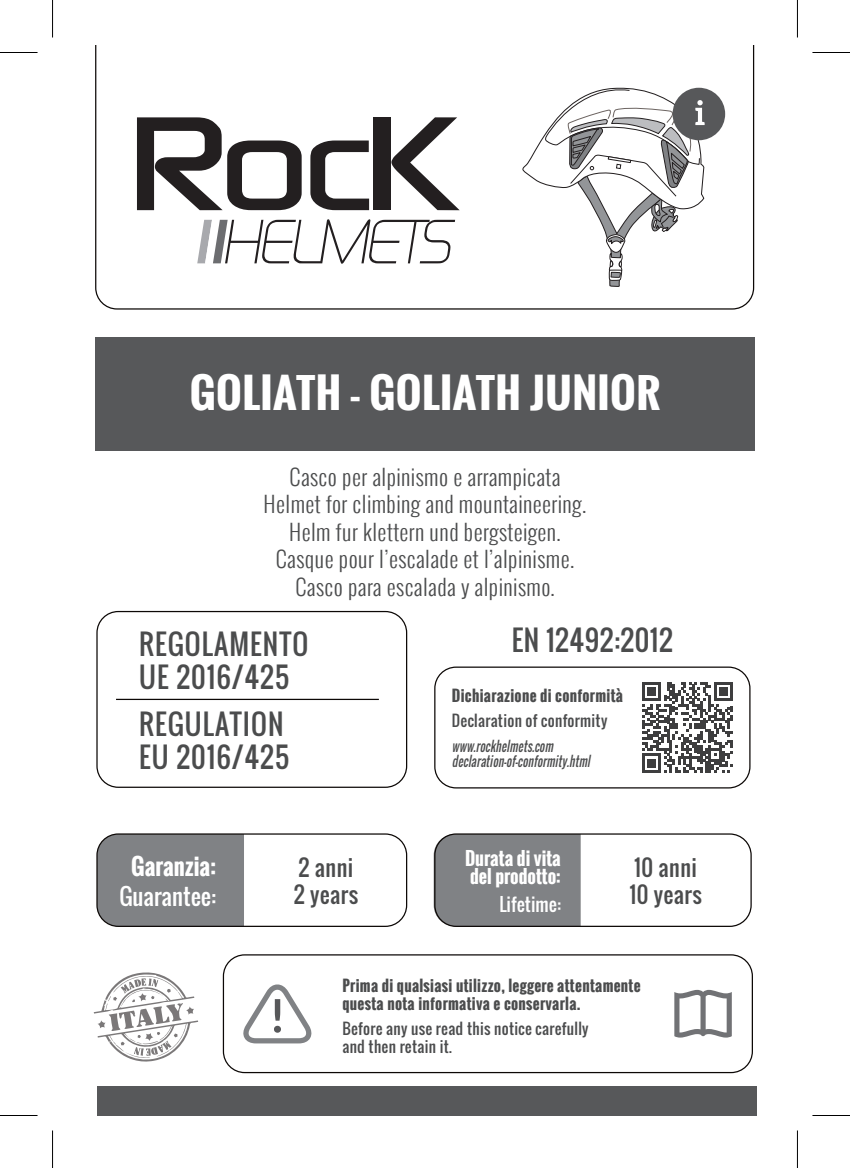
<style>
.page{position:relative;width:850px;height:1168px;background:#fff}
.page>*{position:absolute;margin:0;border:0;box-sizing:border-box;transform-origin:0 0}
.t1{font:700 40px "Oswald";letter-spacing:.01em;color:#fff;scale:1.08 1}
.t2{font:27.5px/32.5px "Oswald";letter-spacing:.04em;color:#4b4c4d}
.t3{font:27.5px "Oswald";letter-spacing:.02em;color:#4b4c4d}
.t4{font:22.5px "Oswald";color:#fff}
.t5{font:700 22.5px "Oswald";color:#fff}
.t6{font:300 22px/27.5px "Oswald";letter-spacing:.02em;color:#4b4c4d;text-align:center}
.t7{font:22px/27.5px "Oswald";letter-spacing:.02em;color:#4b4c4d}
.t8{font:700 18px/18px "Oswald";color:#fff}
.t9{font:18px "Oswald";color:#fff}
.t10{font:700 15px/17.8px "Oswald";letter-spacing:.02em;color:#4b4c4d}
.t11{font:15px/17.8px "Oswald";letter-spacing:.02em;color:#4b4c4d}
.t12{font:italic 13.75px/15px "Oswald";color:#4b4c4d;scale:.81 1}
</style>
<div class="page">
<svg style="left:95px;top:45px;width:659px;height:265px"></svg>
<svg style="left:137px;top:117px;width:164px;height:93px"></svg>
<svg style="left:310px;top:141px;width:59px;height:69px"></svg>
<svg style="left:391px;top:117px;width:68px;height:93px"></svg>
<div style="left:373px;top:117px;width:17px;height:93px;background:#231f20"></div>
<svg style="left:197px;top:219px;width:258px;height:45px"></svg>
<div style="left:672px;top:88px;width:52px;height:52px;background:#57585a;border-radius:50%"></div>
<svg style="left:521px;top:84px;width:183px;height:226px"></svg>
<svg style="left:94px;top:972px;width:104px;height:90px"></svg>
<div style="left:97px;top:1086px;width:659px;height:29px;background:#57585a"></div>
<div style="left:223px;top:954px;width:529px;height:119px;border:1px solid #0c0806;border-radius:21px"></div>
<svg style="left:243px;top:985px;width:69px;height:59px"></svg>
<svg style="left:674px;top:990px;width:57px;height:48px"></svg>
<div style="left:95px;top:338px;width:659px;height:113px;background:#57585a"></div>
<div style="left:98px;top:835px;width:146px;height:90px;background:#808285"></div>
<div style="left:433px;top:835px;width:147px;height:90px;background:#808285"></div>
<div style="left:96px;top:833px;width:311px;height:94px;border:1px solid #0c0806;border-radius:21px"></div>
<div style="left:434px;top:833px;width:317px;height:94px;border:1px solid #0c0806;border-radius:21px"></div>
<svg style="left:642px;top:682px;width:90px;height:91px"></svg>
<div style="left:434px;top:667px;width:316px;height:122px;border:1px solid #0c0806;border-radius:21px"></div>
<div style="left:96px;top:611px;width:311px;height:177px;border:1px solid #0c0806;border-radius:21px"></div>
<hr style="left:116px;top:699px;width:262px;height:1px;background:#0c0806">
<hr style="left:0;top:52px;width:38px;height:1px;background:#000">
<hr style="left:812px;top:52px;width:37px;height:1px;background:#000">
<hr style="left:0;top:1115px;width:38px;height:1px;background:#000">
<hr style="left:812px;top:1115px;width:37px;height:1px;background:#000">
<hr style="left:52px;top:0;width:1px;height:38px;background:#000">
<hr style="left:52px;top:1130px;width:1px;height:38px;background:#000">
<hr style="left:796px;top:0;width:1px;height:38px;background:#000">
<hr style="left:796px;top:1130px;width:1px;height:38px;background:#000">
<h1 class="t1" style="left:189px;top:363px;width:437px">GOLIATH - GOLIATH JUNIOR</h1>
<p class="t6" style="left:263px;top:463px;width:324px">Casco per alpinismo e arrampicata Helmet for climbing and mountaineering.<br>Helm fur klettern und bergsteigen.<br>Casque pour l’escalade et l’alpinisme.<br>Casco para escalada y alpinismo.</p>
<p class="t3" style="left:511px;top:619px;width:162px">EN 12492:2012</p>
<p class="t2" style="left:139px;top:628px;width:171px">REGOLAMENTO<br>UE 2016/425</p>
<p class="t2" style="left:139px;top:708px;width:151px">REGULATION<br>EU 2016/425</p>
<p class="t10" style="left:451px;top:687px;width:172px">Dichiarazione di conformità</p>
<p class="t11" style="left:451px;top:712px;width:157px">Declaration of conformity</p>
<p class="t12" style="left:451px;top:739px;width:176px">www.rockhelmets.com declaration-of-conformity.html</p>
<p class="t5" style="left:131px;top:850px;width:86px">Garanzia:</p>
<p class="t4" style="left:119px;top:879px;width:98px">Guarantee:</p>
<p class="t8" style="left:465px;top:850px;width:97px">Durata di vita del prodotto:</p>
<p class="t9" style="left:499px;top:890px;width:63px">Lifetime:</p>
<p class="t7" style="left:293px;top:854px;width:66px">2 anni<br>2 years</p>
<p class="t7" style="left:629px;top:854px;width:74px">10 anni<br>10 years</p>
<p class="t10" style="left:342px;top:977px;width:300px">Prima di qualsiasi utilizzo, leggere attentamente questa nota informativa e conservarla.</p>
<p class="t11" style="left:342px;top:1020px;width:247px">Before any use read this notice carefully and then retain it.</p>
</div>
